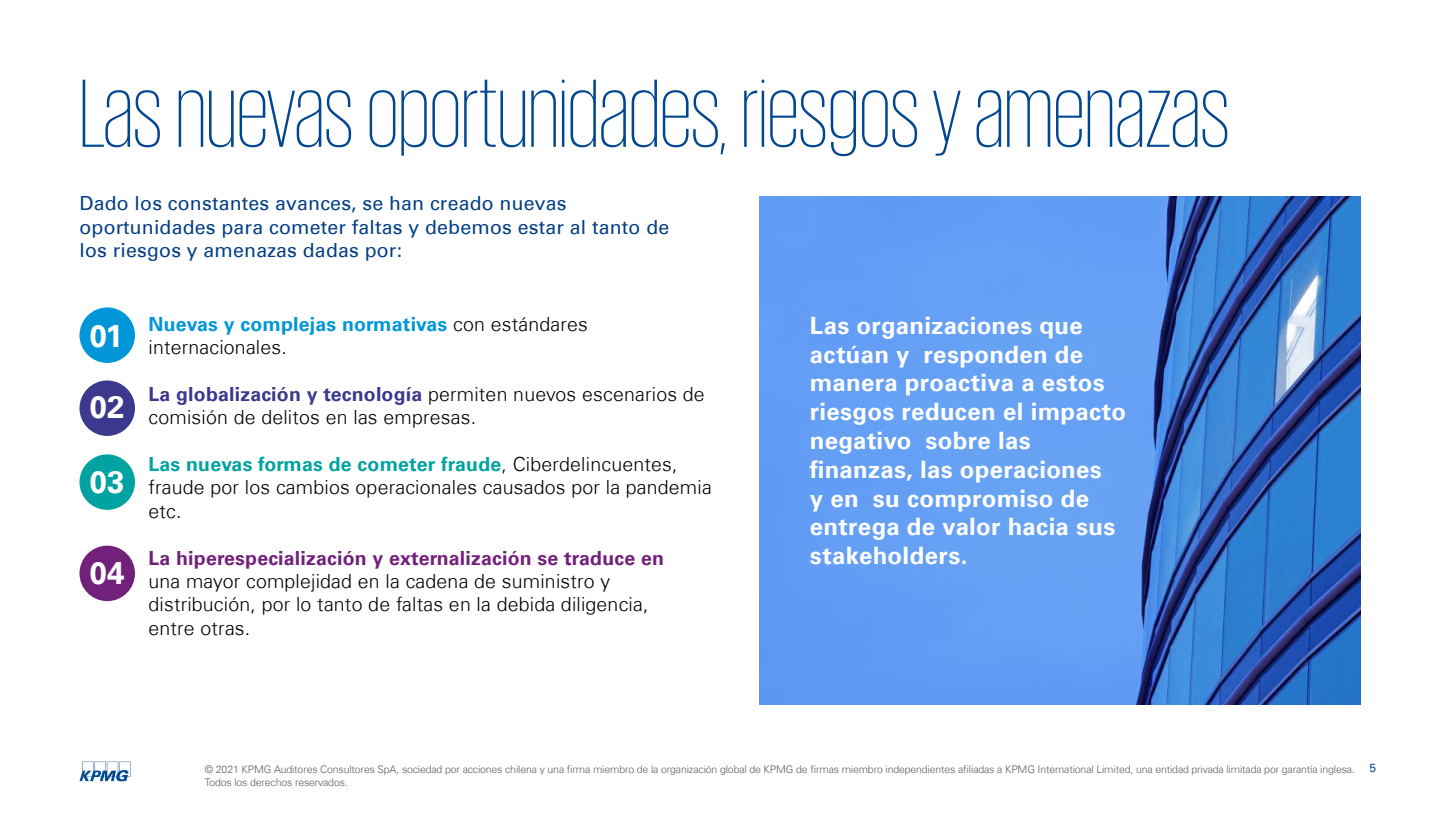
<style>
.page{position:relative;width:1440px;height:813px;background:#fff}
.page>*{position:absolute;margin:0;border:0;box-sizing:border-box;transform-origin:0 0}
.t1{font:200 99px "KPMG";color:#004690}
.t2{font:700 31.35px "Universfor KPMG";letter-spacing:.01em;color:#fff}
.t3{font:700 24px/28.8px "Universfor KPMG";letter-spacing:.015em;color:#fff}
.t4{font:300 19.5px/23.4px "Universfor KPMG";letter-spacing:.01em;color:#000}
.t5{font:19.5px/23.4px "Universfor KPMG";letter-spacing:.01em;color:#033f86}
.t6{font:700 19.5px "Universfor KPMG";letter-spacing:.01em;color:#72217b}
.t7{font:300 10.5px/12.6px "Universfor KPMG";letter-spacing:-.015em;color:#5e5d5e}
.s1{font-weight:700;color:#0096d8}
.s2{font-weight:700;color:#3c388e}
.s3{font-weight:700;color:#00a3a1}
.s4{font-weight:400;font-size:12px;color:#004690}
</style>
<div class="page">
<svg style="left:79px;top:762px;width:51px;height:19px"></svg>
<img style="left:760px;top:196px;width:600px;height:509px">
<div style="left:80px;top:307px;width:55px;height:56px;background:#0096d8;border-radius:50%"></div>
<div style="left:80px;top:380px;width:55px;height:56px;background:#3c388e;border-radius:50%"></div>
<div style="left:80px;top:454px;width:55px;height:56px;background:#00a3a1;border-radius:50%"></div>
<div style="left:80px;top:546px;width:55px;height:55px;background:#72217b;border-radius:50%"></div>
<h1 class="t1" style="left:80px;top:60px;width:1152px">Las nuevas oportunidades, riesgos y amenazas</h1>
<p class="t5" style="left:80px;top:194px;width:591px">Dado los constantes avances, se han creado nuevas oportunidades para cometer faltas y debemos estar al tanto de los riesgos y amenazas dadas por:</p>
<h2 class="t2" style="left:89px;top:324px;width:35px">01</h2>
<h2 class="t2" style="left:89px;top:396px;width:37px">02</h2>
<h2 class="t2" style="left:89px;top:470px;width:37px">03</h2>
<h2 class="t2" style="left:89px;top:561px;width:37px">04</h2>
<p class="t4" style="left:148px;top:314px;width:441px"><span class="s1">Nuevas y complejas normativas</span> con estándares internacionales.</p>
<p class="t4" style="left:148px;top:385px;width:558px"><span class="s2">La globalización y tecnología</span> permiten nuevos escenarios de comisión de delitos en las empresas.</p>
<p class="t4" style="left:148px;top:455px;width:565px"><span class="s3">Las nuevas formas de cometer fraude</span>, Ciberdelincuentes, fraude por los cambios operacionales causados por la pandemia etc.</p>
<p class="t6" style="left:148px;top:550px;width:517px">La hiperespecialización y externalización se traduce en</p>
<p class="t4" style="left:148px;top:572px;width:502px">una mayor complejidad en la cadena de suministro y distribución, por lo tanto de faltas en la debida diligencia, entre otras.</p>
<p class="t3" style="left:810px;top:314px;width:318px">Las organizaciones que actúan y responden de manera proactiva a estos riesgos reducen el impacto negativo sobre las finanzas, las operaciones<br>y en su compromiso de entrega de valor hacia sus stakeholders.</p>
<p class="t7" style="left:205px;top:764px;width:1173px">© 2021 KPMG Auditores Consultores SpA, sociedad por acciones chilena y una firma miembro de la organización global de KPMG de firmas miembro independientes afiliadas a KPMG International Limited, una entidad privada limitada por garantía inglesa. <span class="s4">5<br></span>Todos los derechos reservados.</p>
</div>
